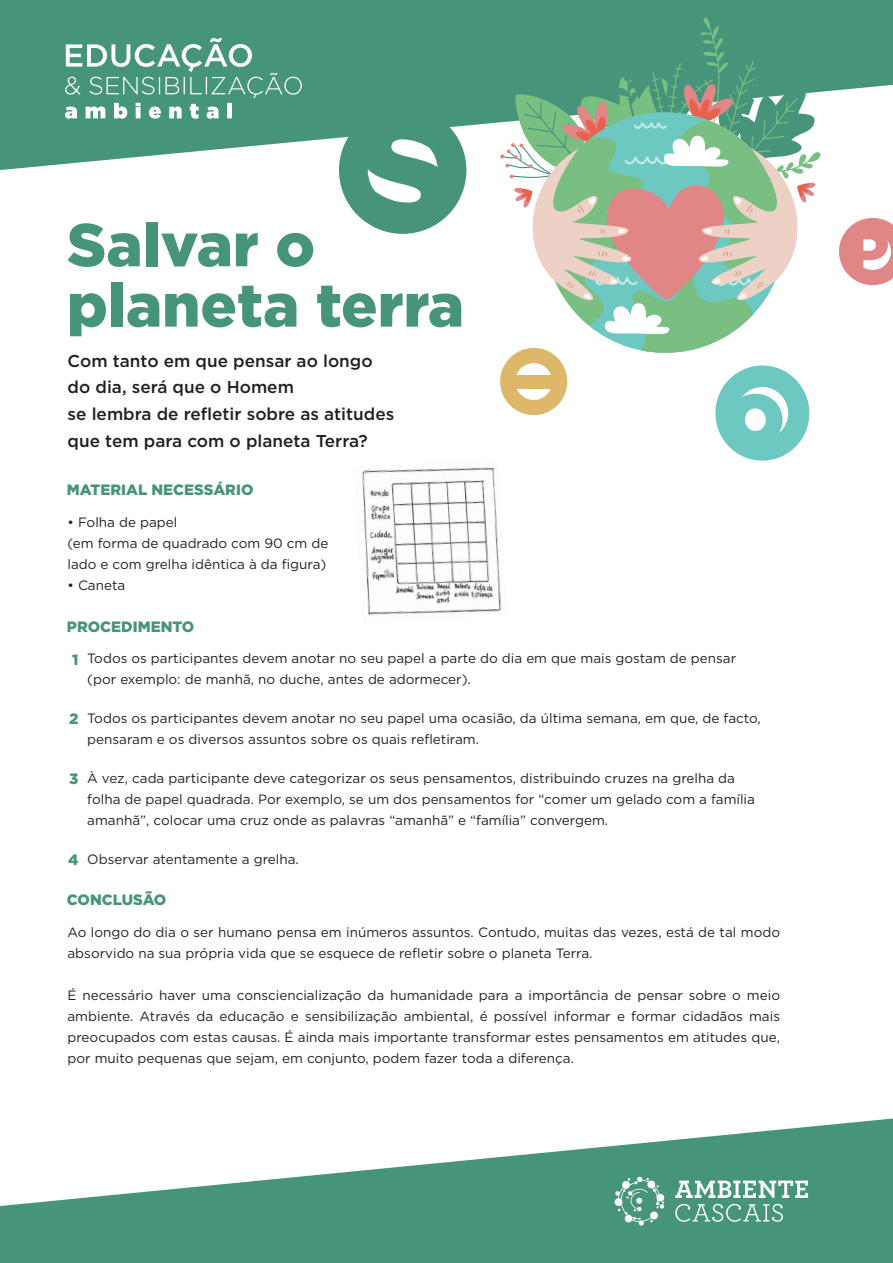
<style>
.page{position:relative;width:893px;height:1263px;background:#fff}
.page>*{position:absolute;margin:0;border:0;box-sizing:border-box;transform-origin:0 0}
.t1{font:900 60.45px "Gotham";color:#46957b}
.t2{font:500 17.1px/26.7px "Gotham";color:#231f20}
.t3{font:900 15px "Gotham";color:#46957b}
.t4{font:13.5px/21px "Gotham";color:#231f20}
</style>
<div class="page">
<svg style="left:339px;top:170px;width:127px;height:64px"></svg>
<svg style="left:0;top:0;width:893px;height:170px;fill:#46957b"></svg>
<svg style="left:0;top:1118px;width:893px;height:145px;fill:#46957b"></svg>
<svg style="left:839px;top:218px;width:54px;height:67px"></svg>
<svg style="left:500px;top:16px;width:322px;height:445px"></svg>
<div style="left:507px;top:375px;width:53px;height:14px;background:#deb86a"></div>
<img style="left:362px;top:457px;width:146px;height:159px">
<svg style="left:65px;top:38px;width:237px;height:81px;background:#67a892"></svg>
<svg style="left:675px;top:1180px;width:133px;height:18px"></svg>
<svg style="left:675px;top:1204px;width:108px;height:18px;background:#6eac98"></svg>
<svg style="left:614px;top:1176px;width:51px;height:50px;background:#70ad99"></svg>
<p class="t1" style="left:67px;top:203px;width:250px">Salvar o</p>
<p class="t1" style="left:67px;top:264px;width:399px">planeta terra</p>
<p class="t2" style="left:68px;top:347px;width:328px">Com tanto em que pensar ao longo do dia, será que o Homem<br>se lembra de refletir sobre as atitudes que tem para com o planeta Terra?</p>
<p class="t3" style="left:67px;top:480px;width:188px">MATERIAL NECESSÁRIO</p>
<p class="t4" style="left:68px;top:512px;width:111px">• Folha de papel</p>
<p class="t4" style="left:68px;top:533px;width:262px">(em forma de quadrado com 90 cm de lado e com grelha idêntica à da figura)</p>
<p class="t4" style="left:68px;top:575px;width:59px">• Caneta</p>
<p class="t3" style="left:67px;top:616px;width:129px">PROCEDIMENTO</p>
<p class="t3" style="left:72px;top:649px;width:8px">1</p>
<p class="t3" style="left:69px;top:709px;width:11px">2</p>
<p class="t3" style="left:69px;top:768px;width:11px">3</p>
<p class="t3" style="left:68px;top:849px;width:12px">4</p>
<p class="t4" style="left:87px;top:648px;width:650px">Todos os participantes devem anotar no seu papel a parte do dia em que mais gostam de pensar</p>
<p class="t4" style="left:87px;top:669px;width:385px">(por exemplo: de manhã, no duche, antes de adormecer).</p>
<p class="t4" style="left:87px;top:708px;width:675px">Todos os participantes devem anotar no seu papel uma ocasião, da última semana, em que, de facto, pensaram e os diversos assuntos sobre os quais refletiram.</p>
<p class="t4" style="left:87px;top:768px;width:669px">À vez, cada participante deve categorizar os seus pensamentos, distribuindo cruzes na grelha da folha de papel quadrada. Por exemplo, se um dos pensamentos for “comer um gelado com a família amanhã”, colocar uma cruz onde as palavras “amanhã” e “família” convergem.</p>
<p class="t4" style="left:87px;top:849px;width:213px">Observar atentamente a grelha.</p>
<p class="t3" style="left:67px;top:889px;width:101px">CONCLUSÃO</p>
<p class="t4" style="left:68px;top:921px;width:714px">Ao longo do dia o ser humano pensa em inúmeros assuntos. Contudo, muitas das vezes, está de tal modo absorvido na sua própria vida que se esquece de refletir sobre o planeta Terra.</p>
<p class="t4" style="left:68px;top:984px;width:714px;text-align:justify">É necessário haver uma consciencialização da humanidade para a importância de pensar sobre o meio ambiente. Através da educação e sensibilização ambiental, é possível informar e formar cidadãos mais preocupados com estas causas. É ainda mais importante transformar estes pensamentos em atitudes que, por muito pequenas que sejam, em conjunto, podem fazer toda a diferença.</p>
</div>
